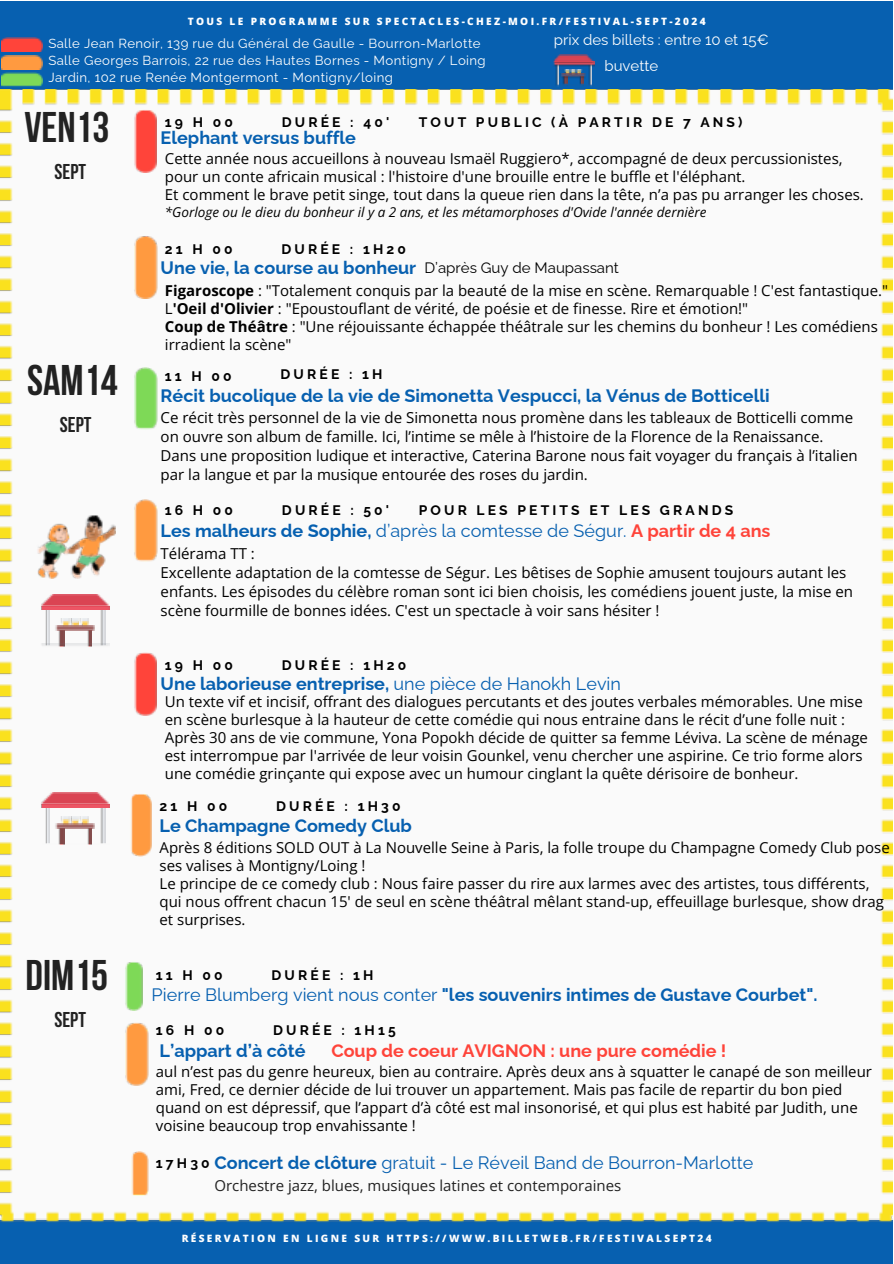
<style>
.page{position:relative;width:894px;height:1264px;background:#fff}
.page>*{position:absolute;margin:0;border:0;box-sizing:border-box;transform-origin:0 0}
.t1{font:700 42.75px "Bebas Neue";color:#222}
.t2{font:700 21.3px "Bebas Neue";color:#222}
.t3{font:700 18px "Raleway";color:#0760b0}
.t4{font:18px "Raleway";color:#0760b0}
.t5{font:700 18px "Raleway";color:#ff443a}
.t6{font:15px/18px "Open Sans";color:#000}
.t7{font:15px "Open Sans";color:#222}
.t8{font:15px "Raleway";color:#fefefe}
.t9{font:15px "Raleway";color:#000}
.t10{font:700 13.8px "Raleway";letter-spacing:.23em;color:#000}
.t11{font:italic 13.5px "Open Sans";color:#000}
.t12{font:13.2px/16.8px "Raleway";letter-spacing:.03em;color:#fefefe}
.t13{font:800 10.05px "Open Sans";letter-spacing:.23em;color:#fefefe}
.t14{font:800 10.05px "Open Sans";letter-spacing:.23em;color:#fff}
.s1{font-weight:700}
.s2{font-weight:700;color:#ff443a}
.s3{font-weight:400}
</style>
<div class="page">
<div style="left:0;top:1px;width:892px;height:88px;background:#0760b0"></div>
<img style="left:0;top:89px;width:892px;height:1174px">
<img style="left:1px;top:37px;width:41px;height:14px">
<img style="left:1px;top:55px;width:41px;height:14px">
<img style="left:1px;top:72px;width:41px;height:17px">
<img style="left:134px;top:109px;width:22px;height:63px">
<img style="left:134px;top:235px;width:23px;height:63px">
<img style="left:134px;top:367px;width:23px;height:63px">
<img style="left:134px;top:499px;width:23px;height:63px">
<img style="left:37px;top:574px;width:69px;height:5px">
<img style="left:36px;top:515px;width:80px;height:59px">
<img style="left:134px;top:652px;width:22px;height:64px">
<img style="left:129px;top:793px;width:23px;height:63px">
<img style="left:125px;top:962px;width:18px;height:48px">
<img style="left:125px;top:1022px;width:23px;height:62px">
<img style="left:130px;top:1151px;width:18px;height:46px">
<img style="left:87px;top:630px;width:4px;height:14px">
<img style="left:58px;top:630px;width:6px;height:14px">
<svg style="left:60px;top:618px;width:29px;height:8px"></svg>
<img style="left:54px;top:626px;width:40px;height:4px">
<img style="left:100px;top:609px;width:5px;height:35px">
<img style="left:45px;top:609px;width:5px;height:35px">
<img style="left:40px;top:594px;width:69px;height:15px">
<img style="left:40px;top:644px;width:69px;height:3px">
<img style="left:87px;top:828px;width:4px;height:17px">
<img style="left:58px;top:828px;width:6px;height:17px">
<svg style="left:60px;top:816px;width:29px;height:8px"></svg>
<img style="left:54px;top:824px;width:40px;height:4px">
<img style="left:100px;top:807px;width:5px;height:36px">
<img style="left:45px;top:807px;width:5px;height:36px">
<img style="left:40px;top:792px;width:69px;height:15px">
<img style="left:42px;top:843px;width:67px;height:1px">
<svg style="left:562px;top:69px;width:22px;height:18px"></svg>
<img style="left:559px;top:73px;width:26px;height:5px">
<img style="left:588px;top:66px;width:3px;height:21px">
<img style="left:555px;top:66px;width:3px;height:21px">
<img style="left:554px;top:54px;width:40px;height:12px">
<img style="left:554px;top:84px;width:40px;height:1px">
<p class="t14" style="left:188px;top:14px;width:519px">TOUS LE PROGRAMME SUR SPECTACLES-CHEZ-MOI.FR/FESTIVAL-SEPT-2024</p>
<p class="t12" style="left:48px;top:35px;width:439px">Salle Jean Renoir, 139 rue du Général de Gaulle - Bourron-Marlotte<br>Salle Georges Barrois, 22 rue des Hautes Bornes - Montigny / Loing<br>Jardin, 102 rue Renée Montgermont - Montigny/loing</p>
<h3 class="t8" style="left:553px;top:31px;width:216px">prix des billets : entre 10 et 15€</h3>
<h4 class="t8" style="left:604px;top:57px;width:55px">buvette</h4>
<p class="t1" style="left:24px;top:110px;width:86px">VEN13</p>
<p class="t2" style="left:54px;top:163px;width:33px">SEPT</p>
<p class="t1" style="left:27px;top:363px;width:92px">SAM14</p>
<p class="t2" style="left:60px;top:416px;width:33px">SEPT</p>
<p class="t1" style="left:26px;top:957px;width:84px">DIM15</p>
<p class="t2" style="left:54px;top:1010px;width:33px">SEPT</p>
<p class="t10" style="left:165px;top:113px;width:69px">19 H 00</p>
<h4 class="t10" style="left:282px;top:113px;width:109px">DURÉE : 40'</h4>
<h5 class="t3" style="left:160px;top:127px;width:197px">Elephant versus buffle</h5>
<h4 class="t10" style="left:418px;top:113px;width:325px">TOUT PUBLIC (À PARTIR DE 7 ANS)</h4>
<h4 class="t6" style="left:165px;top:149px;width:700px">Cette année nous accueillons à nouveau Ismaël Ruggiero*, accompagné de deux percussionistes, pour un conte africain musical : l'histoire d'une brouille entre le buffle et l'éléphant.<br>Et comment le brave petit singe, tout dans la queue rien dans la tête, n’a pas pu arranger les choses.</h4>
<h4 class="t11" style="left:165px;top:202px;width:543px">*Gorloge ou le dieu du bonheur il y a 2 ans, et les métamorphoses d'Ovide l'année dernière</h4>
<p class="t10" style="left:165px;top:241px;width:69px">21 H 00</p>
<h4 class="t10" style="left:281px;top:241px;width:126px">DURÉE : 1H20</h4>
<h4 class="t3" style="left:160px;top:257px;width:257px">Une vie, la course au bonheur</h4>
<p class="t9" style="left:424px;top:258px;width:196px">D’après Guy de Maupassant</p>
<h5 class="t6" style="left:165px;top:281px;width:724px"><span class="s1">Figaroscope</span> : "Totalement conquis par la beauté de la mise en scène. Remarquable ! C'est fantastique." L<span class="s1">'Oeil d'Olivier</span> : "Epoustouflant de vérité, de poésie et de finesse. Rire et émotion!"<br><span class="s1">Coup de Théâtre</span> : "Une réjouissante échappée théâtrale sur les chemins du bonheur ! Les comédiens irradient la scène"</h5>
<p class="t10" style="left:165px;top:368px;width:68px">11 H 00</p>
<h4 class="t10" style="left:280px;top:366px;width:103px">DURÉE : 1H</h4>
<h3 class="t3" style="left:160px;top:384px;width:610px">Récit bucolique de la vie de Simonetta Vespucci, la Vénus de Botticelli</h3>
<h3 class="t6" style="left:160px;top:407px;width:698px;line-height:19.2px">Ce récit très personnel de la vie de Simonetta nous promène dans les tableaux de Botticelli comme on ouvre son album de famille. Ici, l’intime se mêle à l’histoire de la Florence de la Renaissance.<br>Dans une proposition ludique et interactive, Caterina Barone nous fait voyager du français à l’italien par la langue et par la musique entourée des roses du jardin.</h3>
<p class="t10" style="left:165px;top:502px;width:70px">16 H 00</p>
<h5 class="t10" style="left:282px;top:502px;width:109px">DURÉE : 50'</h5>
<h4 class="t10" style="left:418px;top:502px;width:316px">POUR LES PETITS ET LES GRANDS</h4>
<h4 class="t4" style="left:160px;top:520px;width:611px"><span class="s1">Les malheurs de Sophie,</span> d’après la comtesse de Ségur. <span class="s2">A partir de 4 ans</span></h4>
<h4 class="t6" style="left:160px;top:543px;width:693px;line-height:19.2px">Télérama TT :<br>Excellente adaptation de la comtesse de Ségur. Les bêtises de Sophie amusent toujours autant les enfants. Les épisodes du célèbre roman sont ici bien choisis, les comédiens jouent juste, la mise en scène fourmille de bonnes idées. C'est un spectacle à voir sans hésiter !</h4>
<p class="t10" style="left:165px;top:656px;width:70px">19 H 00</p>
<h5 class="t10" style="left:282px;top:656px;width:126px">DURÉE : 1H20</h5>
<h1 class="t3" style="left:160px;top:672px;width:462px">Une laborieuse entreprise, <span class="s3">une pièce de Hanokh Levin</span></h1>
<h2 class="t6" style="left:165px;top:692px;width:704px">Un texte vif et incisif, offrant des dialogues percutants et des joutes verbales mémorables. Une mise en scène burlesque à la hauteur de cette comédie qui nous entraine dans le récit d’une folle nuit :<br>Après 30 ans de vie commune, Yona Popokh décide de quitter sa femme Léviva. La scène de ménage est interrompue par l'arrivée de leur voisin Gounkel, venu chercher une aspirine. Ce trio forme alors une comédie grinçante qui expose avec un humour cinglant la quête dérisoire de bonheur.</h2>
<p class="t10" style="left:159px;top:798px;width:69px">21 H 00</p>
<h4 class="t10" style="left:276px;top:798px;width:126px">DURÉE : 1H30</h4>
<h4 class="t3" style="left:159px;top:814px;width:254px">Le Champagne Comedy Club</h4>
<h4 class="t6" style="left:159px;top:838px;width:731px">Après 8 éditions SOLD OUT à La Nouvelle Seine à Paris, la folle troupe du Champagne Comedy Club pose ses valises à Montigny/Loing !<br>Le principe de ce comedy club : Nous faire passer du rire aux larmes avec des artistes, tous différents, qui nous offrent chacun 15' de seul en scène théâtral mêlant stand-up, effeuillage burlesque, show drag et surprises.</h4>
<p class="t10" style="left:156px;top:966px;width:68px">11 H 00</p>
<p class="t10" style="left:271px;top:966px;width:103px">DURÉE : 1H</p>
<p class="t3" style="left:152px;top:983px;width:667px"><span class="s3">Pierre Blumberg vient nous conter</span> "les souvenirs intimes de Gustave Courbet".</p>
<p class="t10" style="left:156px;top:1021px;width:70px">16 H 00</p>
<h4 class="t10" style="left:273px;top:1021px;width:124px">DURÉE : 1H15</h4>
<h3 class="t3" style="left:159px;top:1040px;width:147px">L’appart d’à côté</h3>
<p class="t5" style="left:331px;top:1040px;width:396px">Coup de coeur AVIGNON : une pure comédie !</p>
<h2 class="t6" style="left:156px;top:1062px;width:717px">aul n’est pas du genre heureux, bien au contraire. Après deux ans à squatter le canapé de son meilleur ami, Fred, ce dernier décide de lui trouver un appartement. Mais pas facile de repartir du bon pied quand on est dépressif, que l’appart d’à côté est mal insonorisé, et qui plus est habité par Judith, une voisine beaucoup trop envahissante !</h2>
<h4 class="t4" style="left:214px;top:1151px;width:540px"><span class="s1">Concert de clôture</span> gratuit - Le Réveil Band de Bourron-Marlotte</h4>
<p class="t10" style="left:156px;top:1154px;width:55px">17H30</p>
<h4 class="t7" style="left:214px;top:1175px;width:408px">Orchestre jazz, blues, musiques latines et contemporaines</h4>
<p class="t13" style="left:182px;top:1230px;width:531px">RÉSERVATION EN LIGNE SUR HTTPS://WWW.BILLETWEB.FR/FESTIVALSEPT24</p>
</div>
